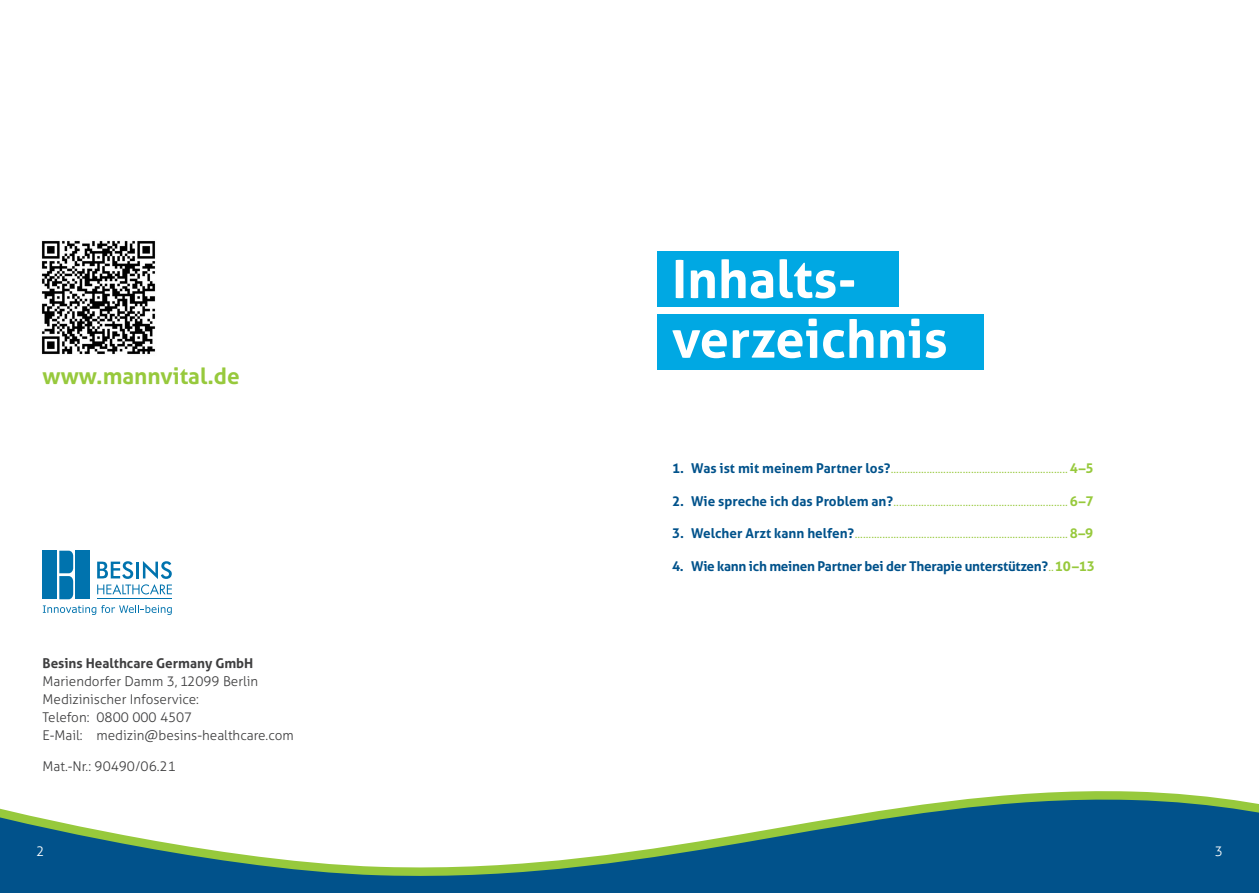
<style>
.page{position:relative;width:1259px;height:893px;background:#fff}
.page>*{position:absolute;margin:0;border:0;box-sizing:border-box;transform-origin:0 0}
.t1{font:700 52.5px/59.7px "Aller";color:#fff}
.t2{font:700 22.5px "Aller";color:#97c93c}
.t3{font:300 13.5px "Aller";color:#97c93c}
.t4{font:300 13.5px/18px "Aller";color:#3e3e3f}
.t5{font:700 13.5px "Aller";letter-spacing:-.02em;color:#01528b}
.t6{font:700 13.5px "Aller";color:#3e3e3f}
.t7{font:300 13.5px "Aller";color:#fff}
.s1{font-weight:700;color:#01528b}
.s2{font-weight:700}
.s3{font-weight:300;color:#97c93c}
.s4{color:#97c93c}
</style>
<div class="page">
<div style="left:0;top:888px;width:1259px;height:5px;background:#01528b"></div>
<svg style="left:0;top:791px;width:1259px;height:97px"></svg>
<img style="left:41px;top:240px;width:115px;height:115px">
<div style="left:657px;top:251px;width:242px;height:55px;background:#00a8e3"></div>
<div style="left:657px;top:315px;width:327px;height:55px;background:#00a8e3"></div>
<div style="left:43px;top:551px;width:14px;height:48px;background:#0073ae"></div>
<div style="left:75px;top:551px;width:15px;height:48px;background:#0073ae"></div>
<svg style="left:59px;top:551px;width:14px;height:48px"></svg>
<svg style="left:97px;top:561px;width:75px;height:33px"></svg>
<hr style="left:97px;top:599px;width:75px;height:1px;background:#0073ae">
<svg style="left:43px;top:605px;width:129px;height:10px"></svg>
<h2 class="t2" style="left:43px;top:363px;width:199px">www.mannvital.de</h2>
<p class="t6" style="left:43px;top:656px;width:212px">Besins Healthcare Germany GmbH</p>
<p class="t4" style="left:43px;top:673px;width:253px">Mariendorfer Damm 3, 12099 Berlin<br>Medizinischer Infoservice:<br>Telefon: 0800 000 4507<br>E-Mail: medizin@besins-healthcare.com</p>
<p class="t4" style="left:43px;top:758px;width:135px">Mat.-Nr.: 90490/06.21</p>
<h1 class="t1" style="left:672px;top:251px;width:277px">Inhalts&shy;verzeichnis</h1>
<p class="t3" style="left:672px;top:462px;width:423px"><span class="s1">1. Was ist mit meinem Partner los?</span> ................................................................<span class="s2">4–5</span></p>
<p class="t3" style="left:672px;top:494px;width:423px"><span class="s1">2. Wie spreche ich das Problem an?</span> ...............................................................<span class="s2">6–7</span></p>
<p class="t3" style="left:672px;top:526px;width:423px"><span class="s1">3. Welcher Arzt kann helfen?</span> .............................................................................<span class="s2">8–9</span></p>
<p class="t5" style="left:672px;top:558px;width:424px">4. Wie kann ich meinen Partner bei der Therapie unterstützen? <span class="s3">..</span><span class="s4">10–13</span></p>
<p class="t7" style="left:36px;top:844px;width:10px">2</p>
<p class="t7" style="left:1214px;top:844px;width:10px">3</p>
</div>
